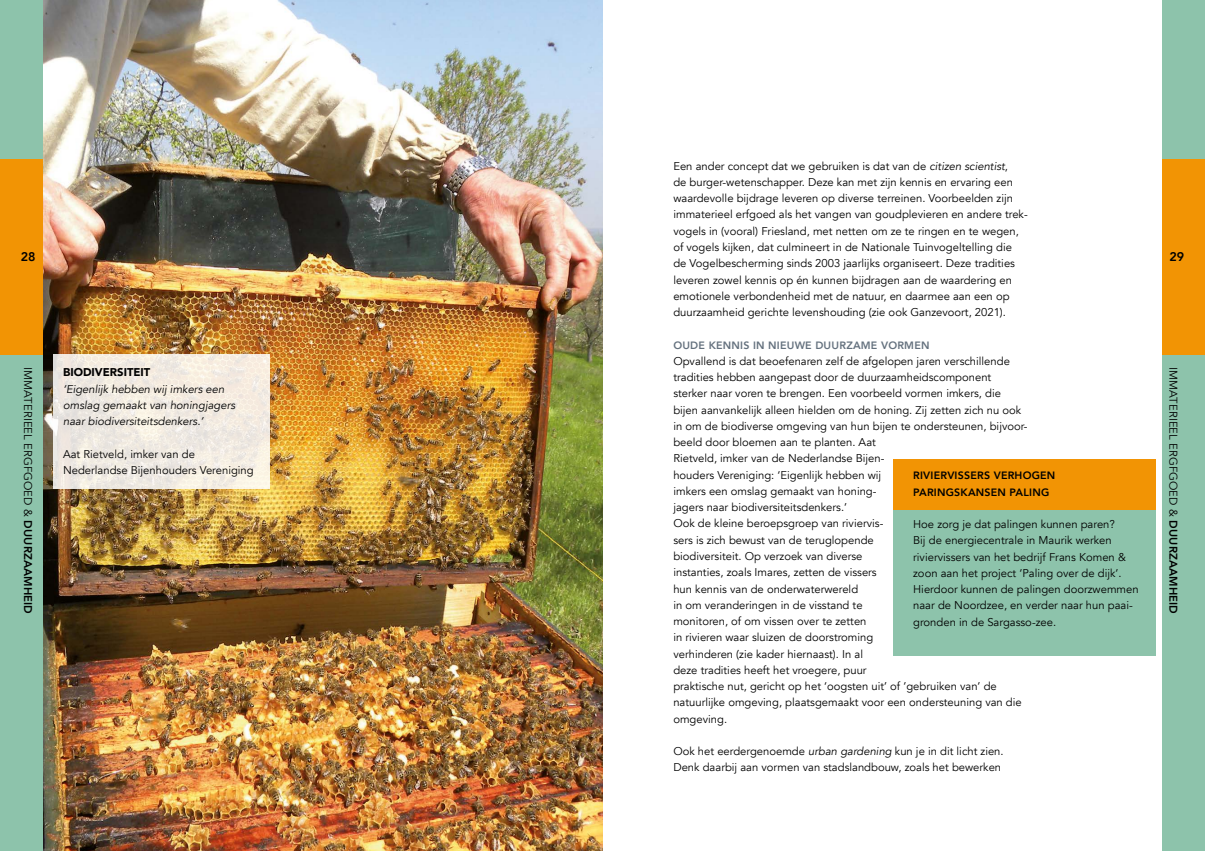
<style>
.page{position:relative;width:1205px;height:851px;background:#fff}
.page>*{position:absolute;margin:0;border:0;box-sizing:border-box;transform-origin:0 0}
.t1{font:800 12.5px "Avenir";color:#000}
.Plat{font:11.25px/16.2px "Avenir";color:#000}
.plat_kader{font:11.25px/16.2px "Avenir";color:#000}
.fotobijschrift{font:italic 11.25px/16.2px "Avenir";color:#000}
.fotobijschrift-2{font:11.25px "Avenir";color:#000}
.fotobijschrift-3{font:900 11.25px "Avenir";color:#000}
.kopje_kader{font:800 10.62px "Avenir";letter-spacing:.02em;color:#000}
.tk_vet{font:800 10.62px "Avenir";letter-spacing:.02em;color:#64717e}
.s1{font-style:italic}
.s2{font-weight:800}
</style>
<div class="page">
<img style="left:43px;top:0;width:559px;height:850px">
<div style="left:1162px;top:0;width:43px;height:850px;background:#8dc3ab"></div>
<div style="left:1162px;top:159px;width:43px;height:195px;background:#f29404"></div>
<div style="left:0;top:0;width:43px;height:850px;background:#8dc3ab"></div>
<div style="left:0;top:159px;width:43px;height:195px;background:#f29404"></div>
<div style="left:53px;top:354px;width:216px;height:135px;background:linear-gradient(to right,#ede8e2,#f6eee3)"></div>
<div style="left:893px;top:507px;width:262px;height:149px;background:#8dc3ab"></div>
<div style="left:893px;top:459px;width:262px;height:50px;background:#f29404"></div>
<p class="Plat" style="left:673px;top:158px;width:356px">Een ander concept dat we gebruiken is dat van de <span class="s1">citizen scientist</span>,<br>de burger-wetenschapper. Deze kan met zijn kennis en ervaring een waardevolle bijdrage leveren op diverse terreinen. Voorbeelden zijn immaterieel erfgoed als het vangen van goudplevieren en andere trek&shy;vogels in (vooral) Friesland, met netten om ze te ringen en te wegen, of vogels kijken, dat culmineert in de Nationale Tuinvogeltelling die de Vogelbescherming sinds 2003 jaarlijks organiseert. Deze tradities leveren zowel kennis op én kunnen bijdragen aan de waardering en emotionele verbondenheid met de natuur, en daarmee aan een op duurzaamheid gerichte levenshouding (zie ook Ganzevoort, 2021).</p>
<p class="tk_vet" style="left:673px;top:336px;width:258px">OUDE KENNIS IN NIEUWE DUURZAME VORMEN</p>
<p class="Plat" style="left:673px;top:353px;width:356px">Opvallend is dat beoefenaren zelf de afgelopen jaren verschillende tradities hebben aangepast door de duurzaamheidscomponent sterker naar voren te brengen. Een voorbeeld vormen imkers, die bijen aanvankelijk alleen hielden om de honing. Zij zetten zich nu ook in om de biodiverse omgeving van hun bijen te ondersteunen, bijvoor&shy;beeld door bloemen aan te planten. Aat<br>Rietveld, imker van de Nederlandse Bijen-<br>houders Vereniging: ‘Eigenlijk hebben wij<br>imkers een omslag gemaakt van honing-<br>jagers naar biodiversiteitsdenkers.’</p>
<p class="Plat" style="left:673px;top:515px;width:350px">Ook de kleine beroepsgroep van riviervis-<br>sers is zich bewust van de teruglopende<br>biodiversiteit. Op verzoek van diverse<br>instanties, zoals Imares, zetten de vissers<br>hun kennis van de onderwaterwereld<br>in om veranderingen in de visstand te<br>monitoren, of om vissen over te zetten<br>in rivieren waar sluizen de doorstroming<br>verhinderen (zie kader hiernaast). In al<br>deze tradities heeft het vroegere, puur<br>praktische nut, gericht op het ‘oogsten uit’ of ’gebruiken van’ de natuurlijke omgeving, plaatsgemaakt voor een ondersteuning van die omgeving.</p>
<p class="Plat" style="left:673px;top:743px;width:332px">Ook het eerdergenoemde <span class="s1">urban gardening</span> kun je in dit licht zien.<br>Denk daarbij aan vormen van stadslandbouw, zoals het bewerken</p>
<p class="t1" style="left:21px;top:246px;width:16px">28</p>
<p class="t1" style="left:1169px;top:246px;width:16px">29</p>
<p class="Plat" style="left:36px;top:367px;width:248px;rotate:90deg">IMMATERIEEL ERGFGOED &amp; <span class="s2">DUURZAAMHEID</span></p>
<p class="Plat" style="left:1181px;top:367px;width:248px;rotate:90deg">IMMATERIEEL ERGFGOED &amp; <span class="s2">DUURZAAMHEID</span></p>
<p class="fotobijschrift-3" style="left:63px;top:363px;width:89px">BIODIVERSITEIT</p>
<p class="fotobijschrift" style="left:63px;top:381px;width:174px">‘Eigenlijk hebben wij imkers een omslag gemaakt van honingjagers naar biodiversiteitsdenkers.’</p>
<p class="fotobijschrift-2" style="left:63px;top:447px;width:133px">Aat Rietveld, imker van de</p>
<p class="fotobijschrift-2" style="left:63px;top:463px;width:192px">Nederlandse Bijenhouders Vereniging</p>
<p class="kopje_kader" style="left:913px;top:467px;width:144px">RIVIERVISSERS VERHOGEN</p>
<p class="kopje_kader" style="left:913px;top:483px;width:138px">PARINGSKANSEN PALING</p>
<p class="plat_kader" style="left:913px;top:516px;width:227px">Hoe zorg je dat palingen kunnen paren?<br>Bij de energiecentrale in Maurik werken riviervissers van het bedrijf Frans Komen &amp; zoon aan het project ‘Paling over de dijk’.<br>Hierdoor kunnen de palingen doorzwemmen naar de Noordzee, en verder naar hun paai&shy;gronden in de Sargasso-zee.</p>
</div>
